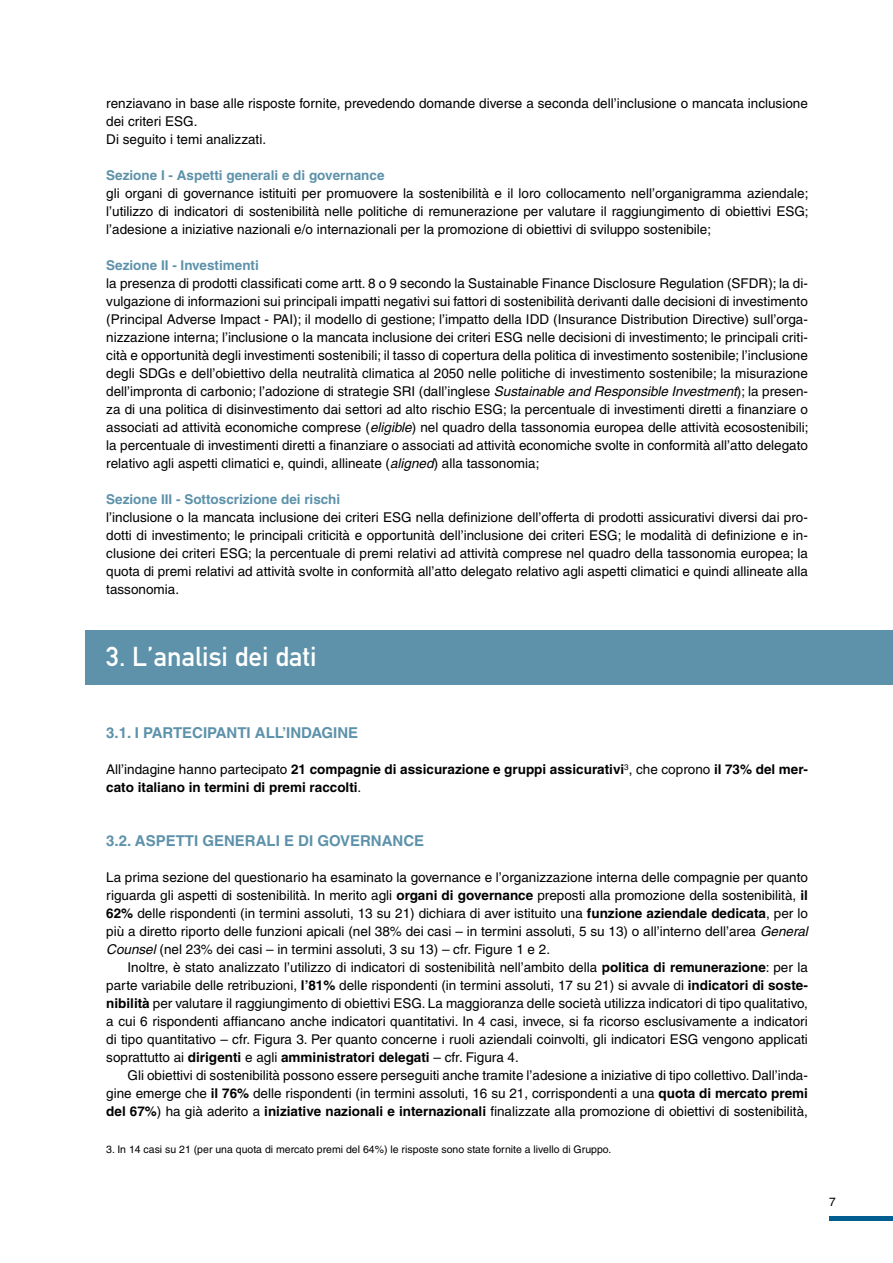
<style>
.page{position:relative;width:893px;height:1263px;background:#fff}
.page>*{position:absolute;margin:0;border:0;box-sizing:border-box;transform-origin:0 0}
.t1{font:27px "DIN Mittelschrift";color:#fff}
.t2{font:700 15px "Helvetica LT Pro";color:#5d92aa}
.t3{font:13.5px/18px "Helvetica LT Pro";color:#000;text-align:justify}
.t4{font:700 13.5px/18px "Helvetica LT Pro";color:#000}
.t5{font:700 13.5px "Helvetica LT Pro";color:#5d92aa}
.t6{font:12px "Helvetica LT Pro";color:#000}
.t7{font:10.5px "Helvetica LT Pro";color:#000}
.s1{font-style:italic}
.s2{font-weight:400}
.s3{font-weight:700}
</style>
<div class="page">
<hr style="left:829px;top:1216px;width:64px;height:4px;background:#005e90">
<div style="left:85px;top:630px;width:808px;height:54px;background:#5d92aa"></div>
<p class="t3" style="left:106px;top:94px;width:703px;text-align:left">renziavano in base alle risposte fornite, prevedendo domande diverse a seconda dell’inclusione o mancata inclusione dei criteri ESG.<br>Di seguito i temi analizzati.</p>
<p class="t5" style="left:106px;top:167px;width:280px">Sezione I - Aspetti generali e di governance</p>
<p class="t3" style="left:106px;top:184px;width:704px">gli organi di governance istituiti per promuovere la sostenibilità e il loro collocamento nell’organigramma aziendale; l’utilizzo di indicatori di sostenibilità nelle politiche di remunerazione per valutare il raggiungimento di obiettivi ESG; l’adesione a iniziative nazionali e/o internazionali per la promozione di obiettivi di sviluppo sostenibile;</p>
<p class="t5" style="left:106px;top:257px;width:154px">Sezione II - Investimenti</p>
<p class="t3" style="left:106px;top:274px;width:704px">la presenza di prodotti classificati come artt. 8 o 9 secondo la Sustainable Finance Disclosure Regulation (SFDR); la di&shy;vulgazione di informazioni sui principali impatti negativi sui fattori di sostenibilità derivanti dalle decisioni di investimento (Principal Adverse Impact - PAI); il modello di gestione; l’impatto della IDD (Insurance Distribution Directive) sull’orga&shy;nizzazione interna; l’inclusione o la mancata inclusione dei criteri ESG nelle decisioni di investimento; le principali criti&shy;cità e opportunità degli investimenti sostenibili; il tasso di copertura della politica di investimento sostenibile; l’inclusione degli SDGs e dell’obiettivo della neutralità climatica al 2050 nelle politiche di investimento sostenibile; la misurazione dell’impronta di carbonio; l’adozione di strategie SRI (dall’inglese <span class="s1">Sustainable and Responsible Investment</span>); la presen&shy;za di una politica di disinvestimento dai settori ad alto rischio ESG; la percentuale di investimenti diretti a finanziare o associati ad attività economiche comprese (<span class="s1">eligible</span>) nel quadro della tassonomia europea delle attività ecosostenibili; la percentuale di investimenti diretti a finanziare o associati ad attività economiche svolte in conformità all’atto delegato relativo agli aspetti climatici e, quindi, allineate (<span class="s1">aligned</span>) alla tassonomia;</p>
<p class="t5" style="left:106px;top:491px;width:235px">Sezione III - Sottoscrizione dei rischi</p>
<p class="t3" style="left:106px;top:508px;width:703px">l’inclusione o la mancata inclusione dei criteri ESG nella definizione dell’offerta di prodotti assicurativi diversi dai pro&shy;dotti di investimento; le principali criticità e opportunità dell’inclusione dei criteri ESG; le modalità di definizione e in&shy;clusione dei criteri ESG; la percentuale di premi relativi ad attività comprese nel quadro della tassonomia europea; la quota di premi relativi ad attività svolte in conformità all’atto delegato relativo agli aspetti climatici e quindi allineate alla tassonomia.</p>
<h1 class="t1" style="left:106px;top:641px;width:212px">3. L’analisi dei dati</h1>
<p class="t2" style="left:106px;top:724px;width:253px">3.1. I PARTECIPANTI ALL’INDAGINE</p>
<p class="t4" style="left:106px;top:760px;width:703px"><span class="s2">All’indagine hanno partecipato</span> 21 compagnie di assicurazione e gruppi assicurativi<sup>3</sup><span class="s2">, che coprono</span> il 73% del mer&shy;cato italiano in termini di premi raccolti<span class="s2">.</span></p>
<p class="t2" style="left:106px;top:832px;width:319px">3.2. ASPETTI GENERALI E DI GOVERNANCE</p>
<p class="t3" style="left:106px;top:868px;width:703px">La prima sezione del questionario ha esaminato la governance e l’organizzazione interna delle compagnie per quanto riguarda gli aspetti di sostenibilità. In merito agli <span class="s3">organi di governance</span> preposti alla promozione della sostenibilità, <span class="s3">il 62%</span> delle rispondenti (in termini assoluti, 13 su 21) dichiara di aver istituito una <span class="s3">funzione aziendale dedicata</span>, per lo più a diretto riporto delle funzioni apicali (nel 38% dei casi – in termini assoluti, 5 su 13) o all’interno dell’area <span class="s1">General Counsel</span> (nel 23% dei casi – in termini assoluti, 3 su 13) – cfr. Figure 1 e 2.</p>
<p class="t3" style="left:106px;top:958px;width:703px;text-indent:21px">Inoltre, è stato analizzato l’utilizzo di indicatori di sostenibilità nell’ambito della <span class="s3">politica di remunerazione</span>: per la parte variabile delle retribuzioni, <span class="s3">l’81%</span> delle rispondenti (in termini assoluti, 17 su 21) si avvale di <span class="s3">indicatori di soste&shy;nibilità</span> per valutare il raggiungimento di obiettivi ESG. La maggioranza delle società utilizza indicatori di tipo qualitativo, a cui 6 rispondenti affiancano anche indicatori quantitativi. In 4 casi, invece, si fa ricorso esclusivamente a indicatori di tipo quantitativo – cfr. Figura 3. Per quanto concerne i ruoli aziendali coinvolti, gli indicatori ESG vengono applicati soprattutto ai <span class="s3">dirigenti</span> e agli <span class="s3">amministratori delegati</span> – cfr. Figura 4.</p>
<p class="t3" style="left:106px;top:1066px;width:703px;text-indent:21px">Gli obiettivi di sostenibilità possono essere perseguiti anche tramite l’adesione a iniziative di tipo collettivo. Dall’inda&shy;gine emerge che <span class="s3">il 76%</span> delle rispondenti (in termini assoluti, 16 su 21, corrispondenti a una <span class="s3">quota di mercato premi del 67%</span>) ha già aderito a <span class="s3">iniziative nazionali e internazionali</span> finalizzate alla promozione di obiettivi di sostenibilità,</p>
<p class="t7" style="left:106px;top:1143px;width:506px">3. In 14 casi su 21 (per una quota di mercato premi del 64%) le risposte sono state fornite a livello di Gruppo.</p>
<p class="t6" style="left:829px;top:1195px;width:8px">7</p>
</div>
